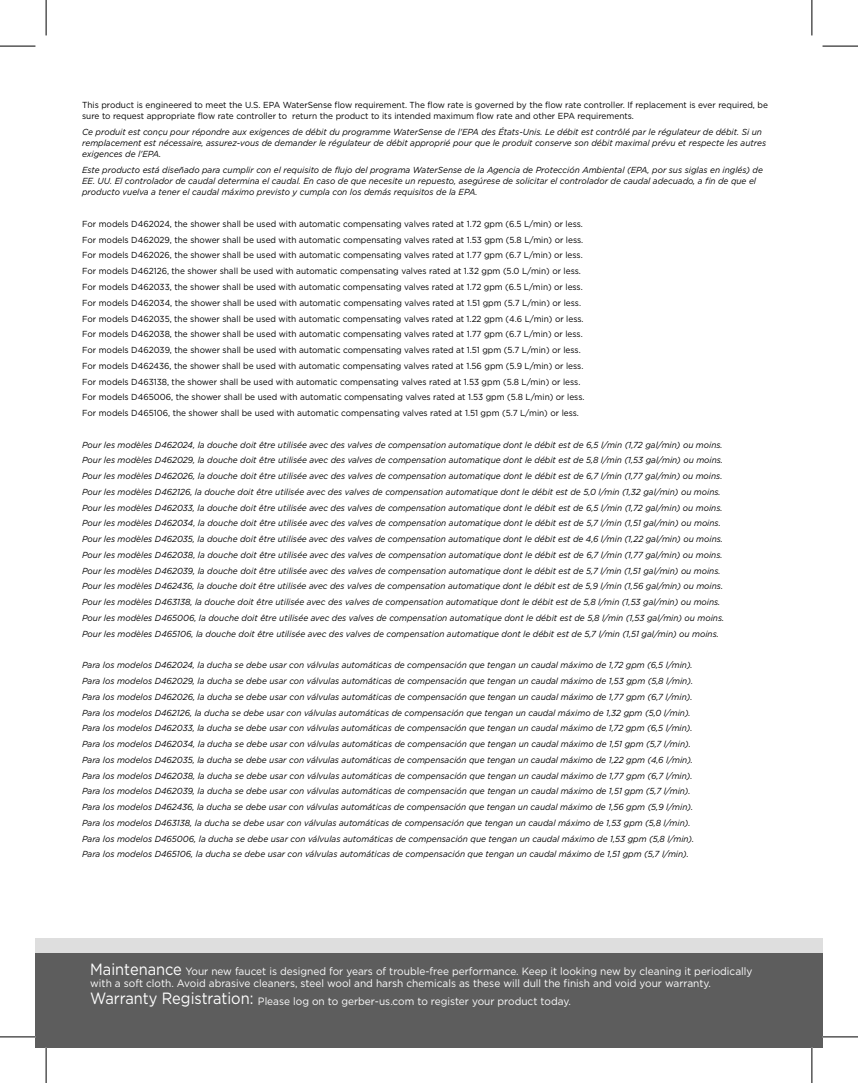
<style>
.page{position:relative;width:858px;height:1083px;background:#fff}
.page>*{position:absolute;margin:0;border:0;box-sizing:border-box;transform-origin:0 0}
.t1{font:10.62px/12.2px "Gotham";color:#fff;scale:.95 1}
.t2{font:italic 8.75px/11.2px "Gotham";color:#000;scale:.95 1}
.t3{font:8.75px/11.2px "Gotham";color:#000;scale:.95 1}
.s1{font-size:16.25px}
</style>
<div class="page">
<div style="left:35px;top:937px;width:776px;height:110px;background:#dedede"></div>
<div style="left:811px;top:937px;width:11px;height:110px;background:#dedede"></div>
<div style="left:35px;top:952px;width:776px;height:95px;background:#5d5d5d"></div>
<div style="left:811px;top:952px;width:11px;height:95px;background:#5d5d5d"></div>
<hr style="left:0;top:46px;width:35px;height:1px;background:#000">
<hr style="left:822px;top:46px;width:35px;height:1px;background:#000">
<hr style="left:0;top:1036px;width:35px;height:1px;background:#000">
<hr style="left:822px;top:1036px;width:35px;height:1px;background:#000">
<hr style="left:46px;top:0;width:1px;height:35px;background:#000">
<hr style="left:46px;top:1047px;width:1px;height:35px;background:#000">
<hr style="left:811px;top:0;width:1px;height:35px;background:#000">
<hr style="left:811px;top:1047px;width:1px;height:35px;background:#000">
<p class="t3" style="left:82px;top:99px;width:723px">This product is engineered to meet the U.S. EPA WaterSense flow requirement. The flow rate is governed by the flow rate controller. If replacement is ever required, be sure to request appropriate flow rate controller to return the product to its intended maximum flow rate and other EPA requirements.</p>
<p class="t2" style="left:82px;top:126px;width:721px">Ce produit est conçu pour répondre aux exigences de débit du programme WaterSense de l'EPA des États-Unis. Le débit est contrôlé par le régulateur de débit. Si un remplacement est nécessaire, assurez-vous de demander le régulateur de débit approprié pour que le produit conserve son débit maximal prévu et respecte les autres exigences de l'EPA.</p>
<p class="t2" style="left:82px;top:164px;width:717px">Este producto está diseñado para cumplir con el requisito de flujo del programa WaterSense de la Agencia de Protección Ambiental (EPA, por sus siglas en inglés) de<br>EE. UU. El controlador de caudal determina el caudal. En caso de que necesite un repuesto, asegúrese de solicitar el controlador de caudal adecuado, a fin de que el producto vuelva a tener el caudal máximo previsto y cumpla con los demás requisitos de la EPA.</p>
<p class="t3" style="left:82px;top:218px;width:528px">For models D462024, the shower shall be used with automatic compensating valves rated at 1.72 gpm (6.5 L/min) or less.</p>
<p class="t3" style="left:82px;top:234px;width:528px">For models D462029, the shower shall be used with automatic compensating valves rated at 1.53 gpm (5.8 L/min) or less.</p>
<p class="t3" style="left:82px;top:249px;width:528px">For models D462026, the shower shall be used with automatic compensating valves rated at 1.77 gpm (6.7 L/min) or less.</p>
<p class="t3" style="left:82px;top:265px;width:526px">For models D462126, the shower shall be used with automatic compensating valves rated at 1.32 gpm (5.0 L/min) or less.</p>
<p class="t3" style="left:82px;top:281px;width:528px">For models D462033, the shower shall be used with automatic compensating valves rated at 1.72 gpm (6.5 L/min) or less.</p>
<p class="t3" style="left:82px;top:297px;width:526px">For models D462034, the shower shall be used with automatic compensating valves rated at 1.51 gpm (5.7 L/min) or less.</p>
<p class="t3" style="left:82px;top:312px;width:529px">For models D462035, the shower shall be used with automatic compensating valves rated at 1.22 gpm (4.6 L/min) or less.</p>
<p class="t3" style="left:82px;top:328px;width:528px">For models D462038, the shower shall be used with automatic compensating valves rated at 1.77 gpm (6.7 L/min) or less.</p>
<p class="t3" style="left:82px;top:344px;width:526px">For models D462039, the shower shall be used with automatic compensating valves rated at 1.51 gpm (5.7 L/min) or less.</p>
<p class="t3" style="left:82px;top:360px;width:529px">For models D462436, the shower shall be used with automatic compensating valves rated at 1.56 gpm (5.9 L/min) or less.</p>
<p class="t3" style="left:82px;top:375px;width:526px">For models D463138, the shower shall be used with automatic compensating valves rated at 1.53 gpm (5.8 L/min) or less.</p>
<p class="t3" style="left:82px;top:391px;width:530px">For models D465006, the shower shall be used with automatic compensating valves rated at 1.53 gpm (5.8 L/min) or less.</p>
<p class="t3" style="left:82px;top:407px;width:524px">For models D465106, the shower shall be used with automatic compensating valves rated at 1.51 gpm (5.7 L/min) or less.</p>
<p class="t2" style="left:82px;top:438px;width:675px">Pour les modèles D462024, la douche doit être utilisée avec des valves de compensation automatique dont le débit est de 6,5 l/min (1,72 gal/min) ou moins.</p>
<p class="t2" style="left:82px;top:454px;width:675px">Pour les modèles D462029, la douche doit être utilisée avec des valves de compensation automatique dont le débit est de 5,8 l/min (1,53 gal/min) ou moins.</p>
<p class="t2" style="left:82px;top:470px;width:675px">Pour les modèles D462026, la douche doit être utilisée avec des valves de compensation automatique dont le débit est de 6,7 l/min (1,77 gal/min) ou moins.</p>
<p class="t2" style="left:82px;top:486px;width:673px">Pour les modèles D462126, la douche doit être utilisée avec des valves de compensation automatique dont le débit est de 5,0 l/min (1,32 gal/min) ou moins.</p>
<p class="t2" style="left:82px;top:501px;width:675px">Pour les modèles D462033, la douche doit être utilisée avec des valves de compensation automatique dont le débit est de 6,5 l/min (1,72 gal/min) ou moins.</p>
<p class="t2" style="left:82px;top:517px;width:673px">Pour les modèles D462034, la douche doit être utilisée avec des valves de compensation automatique dont le débit est de 5,7 l/min (1,51 gal/min) ou moins.</p>
<p class="t2" style="left:82px;top:533px;width:675px">Pour les modèles D462035, la douche doit être utilisée avec des valves de compensation automatique dont le débit est de 4,6 l/min (1,22 gal/min) ou moins.</p>
<p class="t2" style="left:82px;top:549px;width:675px">Pour les modèles D462038, la douche doit être utilisée avec des valves de compensation automatique dont le débit est de 6,7 l/min (1,77 gal/min) ou moins.</p>
<p class="t2" style="left:82px;top:564px;width:673px">Pour les modèles D462039, la douche doit être utilisée avec des valves de compensation automatique dont le débit est de 5,7 l/min (1,51 gal/min) ou moins.</p>
<p class="t2" style="left:82px;top:580px;width:676px">Pour les modèles D462436, la douche doit être utilisée avec des valves de compensation automatique dont le débit est de 5,9 l/min (1,56 gal/min) ou moins.</p>
<p class="t2" style="left:82px;top:596px;width:673px">Pour les modèles D463138, la douche doit être utilisée avec des valves de compensation automatique dont le débit est de 5,8 l/min (1,53 gal/min) ou moins.</p>
<p class="t2" style="left:82px;top:612px;width:677px">Pour les modèles D465006, la douche doit être utilisée avec des valves de compensation automatique dont le débit est de 5,8 l/min (1,53 gal/min) ou moins.</p>
<p class="t2" style="left:82px;top:627px;width:671px">Pour les modèles D465106, la douche doit être utilisée avec des valves de compensation automatique dont le débit est de 5,7 l/min (1,51 gal/min) ou moins.</p>
<p class="t2" style="left:82px;top:659px;width:644px">Para los modelos D462024, la ducha se debe usar con válvulas automáticas de compensación que tengan un caudal máximo de 1,72 gpm (6,5 l/min).</p>
<p class="t2" style="left:82px;top:675px;width:644px">Para los modelos D462029, la ducha se debe usar con válvulas automáticas de compensación que tengan un caudal máximo de 1,53 gpm (5,8 l/min).</p>
<p class="t2" style="left:82px;top:690px;width:643px">Para los modelos D462026, la ducha se debe usar con válvulas automáticas de compensación que tengan un caudal máximo de 1,77 gpm (6,7 l/min).</p>
<p class="t2" style="left:82px;top:706px;width:641px">Para los modelos D462126, la ducha se debe usar con válvulas automáticas de compensación que tengan un caudal máximo de 1,32 gpm (5,0 l/min).</p>
<p class="t2" style="left:82px;top:722px;width:644px">Para los modelos D462033, la ducha se debe usar con válvulas automáticas de compensación que tengan un caudal máximo de 1,72 gpm (6,5 l/min).</p>
<p class="t2" style="left:82px;top:738px;width:642px">Para los modelos D462034, la ducha se debe usar con válvulas automáticas de compensación que tengan un caudal máximo de 1,51 gpm (5,7 l/min).</p>
<p class="t2" style="left:82px;top:753px;width:644px">Para los modelos D462035, la ducha se debe usar con válvulas automáticas de compensación que tengan un caudal máximo de 1,22 gpm (4,6 l/min).</p>
<p class="t2" style="left:82px;top:769px;width:644px">Para los modelos D462038, la ducha se debe usar con válvulas automáticas de compensación que tengan un caudal máximo de 1,77 gpm (6,7 l/min).</p>
<p class="t2" style="left:82px;top:785px;width:641px">Para los modelos D462039, la ducha se debe usar con válvulas automáticas de compensación que tengan un caudal máximo de 1,51 gpm (5,7 l/min).</p>
<p class="t2" style="left:82px;top:801px;width:644px">Para los modelos D462436, la ducha se debe usar con válvulas automáticas de compensación que tengan un caudal máximo de 1,56 gpm (5,9 l/min).</p>
<p class="t2" style="left:82px;top:816px;width:641px">Para los modelos D463138, la ducha se debe usar con válvulas automáticas de compensación que tengan un caudal máximo de 1,53 gpm (5,8 l/min).</p>
<p class="t2" style="left:82px;top:832px;width:645px">Para los modelos D465006, la ducha se debe usar con válvulas automáticas de compensación que tengan un caudal máximo de 1,53 gpm (5,8 l/min).</p>
<p class="t2" style="left:82px;top:848px;width:640px">Para los modelos D465106, la ducha se debe usar con válvulas automáticas de compensación que tengan un caudal máximo de 1,51 gpm (5,7 l/min).</p>
<p class="t1" style="left:90px;top:964px;width:698px"><span class="s1">Maintenance</span> Your new faucet is designed for years of trouble-free performance. Keep it looking new by cleaning it periodically with a soft cloth. Avoid abrasive cleaners, steel wool and harsh chemicals as these will dull the finish and void your warranty.</p>
<p class="t1" style="left:90px;top:994px;width:507px"><span class="s1">Warranty Registration:</span> Please log on to gerber-us.com to register your product today.</p>
</div>
